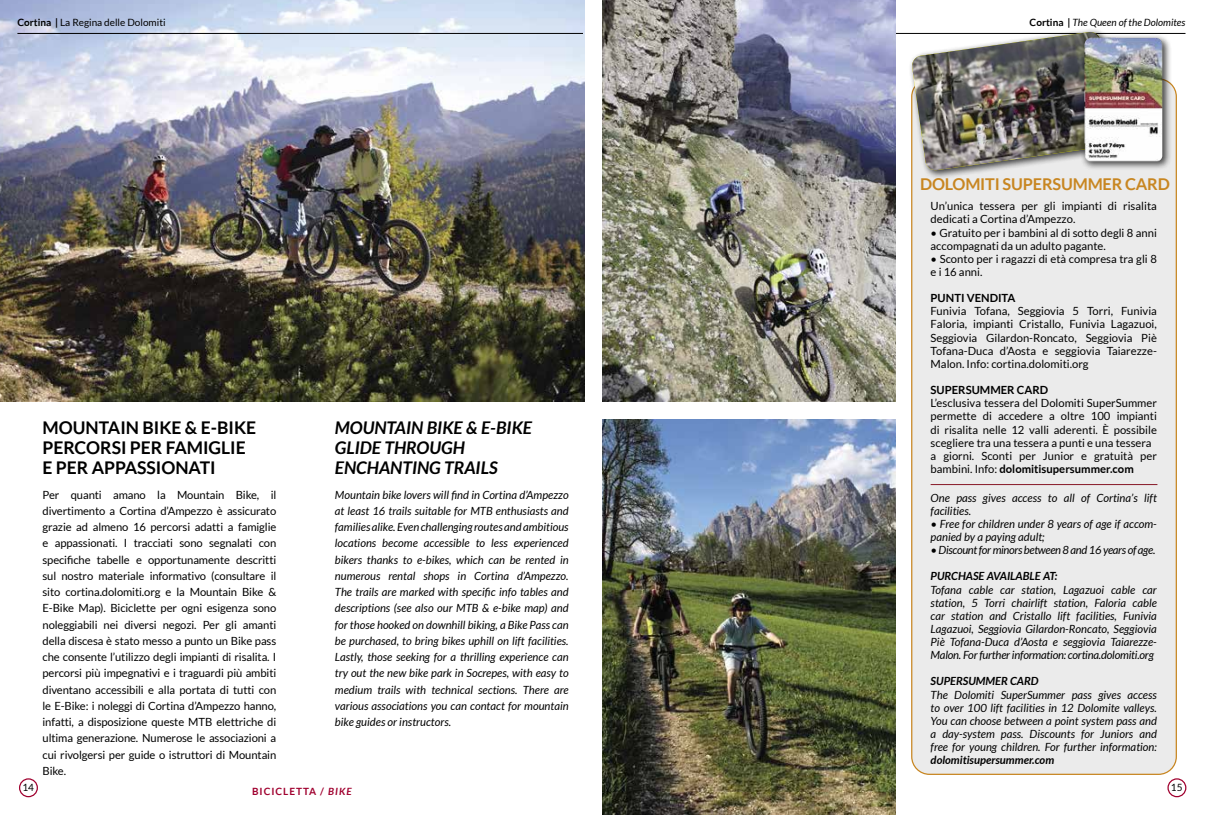
<style>
.page{position:relative;width:1205px;height:815px;background:#fff}
.page>*{position:absolute;margin:0;border:0;box-sizing:border-box;transform-origin:0 0}
.t1{font:700 17.5px/20px "Lato";color:#000}
.t2{font:italic 700 17.5px/20px "Lato";color:#000}
.t3{font:700 16.25px "Lato";letter-spacing:-.01em;color:#c88621}
.t4{font:11.25px/16.2px "Lato";color:#000}
.t5{font:italic 11.25px/16.2px "Lato";color:#000;text-align:justify}
.t6{font:italic 700 11.25px "Lato";color:#000}
.t7{font:italic 11.25px "Lato";letter-spacing:-.03em;color:#000}
.t8{font:700 11.25px "Lato";color:#000}
.t9{font:10px "Lato";color:#000}
.t10{font:italic 10px "Lato";color:#000}
.t11{font:700 10px "Lato";letter-spacing:.1em;color:#a0002f}
.s1{font-weight:700}
.s2{font-style:italic}
.s3{font-weight:700;font-style:normal}
</style>
<div class="page">
<div style="left:1167px;top:778px;width:19px;height:19px;border:1px solid #a0002f;border-radius:50%"></div>
<hr style="left:620px;top:33px;width:565px;height:1px;background:#000">
<img style="left:0;top:0;width:585px;height:401px">
<div style="left:19px;top:778px;width:19px;height:19px;border:1px solid #a0002f;border-radius:50%"></div>
<hr style="left:17px;top:33px;width:566px;height:1px;background:#000">
<div style="left:912px;top:79px;width:264px;height:695px;background:#ebebeb;border-radius:18px"></div>
<hr style="left:930px;top:484px;width:227px;height:1px;background:#871726">
<img style="left:602px;top:0;width:293px;height:401px">
<img style="left:602px;top:420px;width:293px;height:395px">
<div style="left:908px;top:28px;width:215px;height:151px;background:#000;opacity:.75"></div>
<img style="left:911px;top:32px;width:203px;height:139px">
<div style="left:1080px;top:33px;width:92px;height:138px;background:#000;opacity:.75"></div>
<img style="left:1084px;top:38px;width:78px;height:124px">
<p class="t9" style="left:17px;top:17px;width:150px"><span class="s1">Cortina |</span> La Regina delle Dolomiti</p>
<p class="t9" style="left:22px;top:782px;width:13px">14</p>
<h1 class="t1" style="left:43px;top:417px;width:215px">MOUNTAIN BIKE &amp; E-BIKE<br>PERCORSI PER FAMIGLIE<br>E PER APPASSIONATI</h1>
<p class="t4" style="left:43px;top:486px;width:235px;text-align:justify">Per quanti amano la Mountain Bike, il divertimento a Cortina d’Ampezzo è assicurato grazie ad almeno 16 percorsi adatti a famiglie e appassionati. I tracciati sono segnalati con specifiche tabelle e opportunamente descritti sul nostro materiale informativo (consultare il sito cortina.dolomiti.org e la Mountain Bike &amp; E-Bike Map). Biciclette per ogni esigenza sono noleggiabili nei diversi negozi. Per gli amanti della discesa è stato messo a punto un Bike pass che consente l’utilizzo degli impianti di risalita. I percorsi più impegnativi e i traguardi più ambiti diventano accessibili e alla portata di tutti con le E-Bike: i noleggi di Cortina d’Ampezzo hanno, infatti, a disposizione queste MTB elettriche di ultima generazione. Numerose le associazioni a cui rivolgersi per guide o istruttori di Mountain Bike.</p>
<p class="t5" style="left:335px;top:487px;width:235px">Mountain bike lovers will find in Cortina d’Ampezzo at least 16 trails suitable for MTB enthusiasts and families alike. Even challenging routes and ambitious locations become accessible to less experienced bikers thanks to e-bikes, which can be rented in numerous rental shops in Cortina d’Ampezzo.<br>The trails are marked with specific info tables and descriptions (see also our MTB &amp; e-bike map) and for those hooked on downhill biking, a Bike Pass can be purchased, to bring bikes uphill on lift facilities.<br>Lastly, those seeking for a thrilling experience can try out the new bike park in Socrepes, with easy to medium trails with technical sections. There are various associations you can contact for mountain bike guides or instructors.</p>
<h1 class="t2" style="left:335px;top:418px;width:199px">MOUNTAIN BIKE &amp; E-BIKE<br>GLIDE THROUGH<br>ENCHANTING TRAILS</h1>
<p class="t11" style="left:252px;top:786px;width:101px">BICICLETTA / <span class="s2">BIKE</span></p>
<p class="t10" style="left:1029px;top:17px;width:157px"><span class="s3">Cortina |</span> The Queen of the Dolomites</p>
<h2 class="t3" style="left:920px;top:175px;width:251px">DOLOMITI SUPERSUMMER CARD</h2>
<p class="t4" style="left:930px;top:200px;width:228px;line-height:13.1px">Un’unica tessera per gli impianti di risalita dedicati a Cortina d’Ampezzo.</p>
<p class="t4" style="left:930px;top:226px;width:228px;line-height:13.1px">• Gratuito per i bambini al di sotto degli 8 anni accompagnati da un adulto pagante.</p>
<p class="t4" style="left:930px;top:252px;width:228px;line-height:13.1px">• Sconto per i ragazzi di età compresa tra gli 8 e i 16 anni.</p>
<p class="t8" style="left:930px;top:292px;width:86px">PUNTI VENDITA</p>
<p class="t4" style="left:930px;top:305px;width:228px;line-height:13.1px;text-align:justify">Funivia Tofana, Seggiovia 5 Torri, Funivia Faloria, impianti Cristallo, Funivia Lagazuoi, Seggiovia Gilardon-Roncato, Seggiovia Piè Tofana-Duca d’Aosta e seggiovia Taiarezze-Malon. Info: cortina.dolomiti.org</p>
<p class="t8" style="left:930px;top:384px;width:119px">SUPERSUMMER CARD</p>
<p class="t4" style="left:930px;top:397px;width:228px;line-height:13.1px">L’esclusiva tessera del Dolomiti SuperSummer permette di accedere a oltre 100 impianti di risalita nelle 12 valli aderenti. È possibile scegliere tra una tessera a punti e una tessera a giorni. Sconti per Junior e gratuità per bambini. Info: <span class="s1">dolomitisupersummer.com</span></p>
<p class="t5" style="left:930px;top:491px;width:228px;line-height:13.1px">One pass gives access to all of Cortina’s lift facilities.</p>
<p class="t5" style="left:930px;top:518px;width:228px;line-height:13.1px">• Free for children under 8 years of age if accom&shy;panied by a paying adult;</p>
<p class="t7" style="left:930px;top:544px;width:226px">• Discount for minors between 8 and 16 years of age.</p>
<p class="t6" style="left:930px;top:570px;width:128px">PURCHASE AVAILABLE AT:</p>
<p class="t5" style="left:930px;top:583px;width:228px;line-height:13.1px">Tofana cable car station, Lagazuoi cable car station, 5 Torri chairlift station, Faloria cable car station and Cristallo lift facilities, Funivia Lagazuoi, Seggiovia Gilardon-Roncato, Seggiovia Piè Tofana-Duca d’Aosta e seggiovia Taiarezze-Malon. For further information: cortina.dolomiti.org</p>
<p class="t6" style="left:930px;top:675px;width:110px">SUPERSUMMER CARD</p>
<p class="t5" style="left:930px;top:688px;width:228px;line-height:13.1px">The Dolomiti SuperSummer pass gives access to over 100 lift facilities in 12 Dolomite valleys.<br>You can choose between a point system pass and a day-system pass. Discounts for Juniors and free for young children. For further information:</p>
<p class="t6" style="left:930px;top:754px;width:125px">dolomitisupersummer.com</p>
<p class="t9" style="left:1171px;top:782px;width:13px">15</p>
</div>
